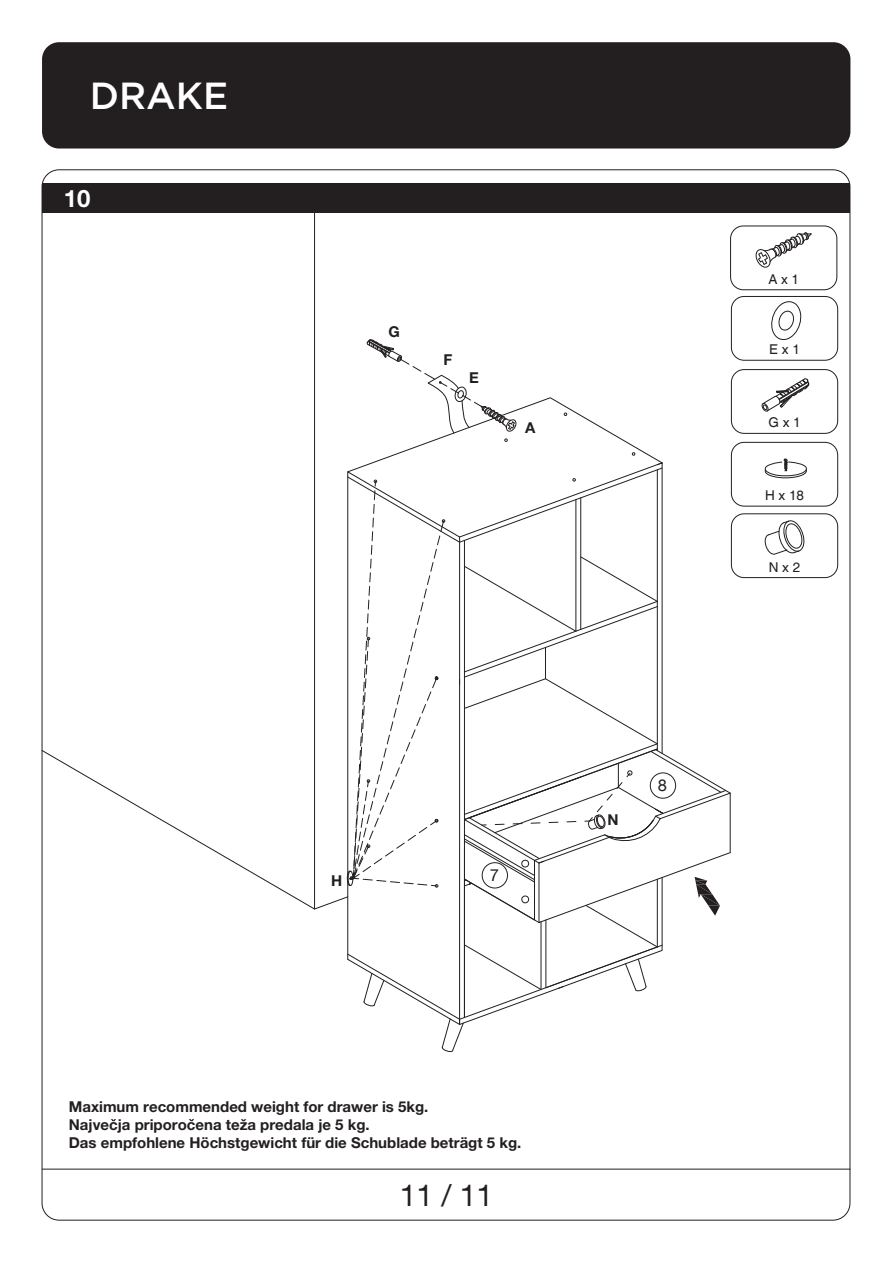
<style>
.page{position:relative;width:893px;height:1263px;background:#fff}
.page>*{position:absolute;margin:0;border:0;box-sizing:border-box;transform-origin:0 0}
.t1{font:500 37.5px "Gotham";color:#fff}
.t2{font:30px "Helvetica Neue LT Std";color:#231f20}
.t3{font:700 24px "Helvetica Neue LT Std";color:#fff}
.t4{font:16.5px "Helvetica Neue";color:#231f20}
.t5{font:700 15px/18px "Helvetica Neue LT Std";color:#231f20}
.t6{font:13.5px "Helvetica";color:#231f20}
</style>
<div class="page">
<hr style="left:42px;top:1169px;width:808px;height:1px;background:#231f20">
<div style="left:42px;top:42px;width:808px;height:107px;background:#231f20;border-radius:17px"></div>
<div style="left:43px;top:183px;width:807px;height:30px;background:#231f20"></div>
<div style="left:731px;top:296px;width:107px;height:65px;border:1px solid #231f20;border-radius:13px"></div>
<div style="left:731px;top:369px;width:107px;height:65px;border:1px solid #231f20;border-radius:13px"></div>
<div style="left:731px;top:442px;width:107px;height:64px;border:1px solid #231f20;border-radius:13px"></div>
<div style="left:730px;top:226px;width:107px;height:64px;border:1px solid #231f20;border-radius:13px"></div>
<svg style="left:755px;top:232px;width:57px;height:36px"></svg>
<svg style="left:771px;top:301px;width:31px;height:39px"></svg>
<svg style="left:761px;top:378px;width:49px;height:34px"></svg>
<svg style="left:764px;top:458px;width:43px;height:21px"></svg>
<svg style="left:366px;top:339px;width:153px;height:103px"></svg>
<svg style="left:631px;top:452px;width:5px;height:4px"></svg>
<svg style="left:563px;top:412px;width:5px;height:4px"></svg>
<svg style="left:41px;top:212px;width:274px;height:698px"></svg>
<svg style="left:314px;top:462px;width:417px;height:590px"></svg>
<div style="left:650px;top:772px;width:26px;height:26px;border:1px solid #231f20;border-radius:50%"></div>
<div style="left:731px;top:513px;width:107px;height:65px;border:1px solid #231f20;border-radius:13px"></div>
<svg style="left:764px;top:520px;width:41px;height:35px"></svg>
<h1 class="t1" style="left:90px;top:75px;width:140px">DRAKE</h1>
<h3 class="t3" style="left:64px;top:184px;width:28px">10</h3>
<p class="t5" style="left:388px;top:322px;width:13px">G</p>
<p class="t5" style="left:444px;top:351px;width:10px">F</p>
<p class="t5" style="left:469px;top:368px;width:11px">E</p>
<p class="t5" style="left:525px;top:419px;width:12px">A</p>
<p class="t5" style="left:331px;top:871px;width:13px">H</p>
<p class="t4" style="left:490px;top:865px;width:11px">7</p>
<p class="t5" style="left:69px;top:1097px;width:454px">Maximum recommended weight for drawer is 5kg.<br>Najvecja priporocena teža predala je 5 kg.<br>Das empfohlene Höchstgewicht für die Schublade beträgt 5 kg.</p>
<h2 class="t2" style="left:400px;top:1177px;width:95px">11 / 11</h2>
<p class="t5" style="left:607px;top:810px;width:13px">N</p>
<p class="t4" style="left:658px;top:775px;width:11px">8</p>
<p class="t6" style="left:768px;top:271px;width:32px">A x 1</p>
<p class="t6" style="left:769px;top:342px;width:32px">E x 1</p>
<p class="t6" style="left:768px;top:415px;width:34px">G x 1</p>
<p class="t6" style="left:765px;top:488px;width:41px">H x 18</p>
<p class="t6" style="left:769px;top:559px;width:33px">N x 2</p>
</div>
